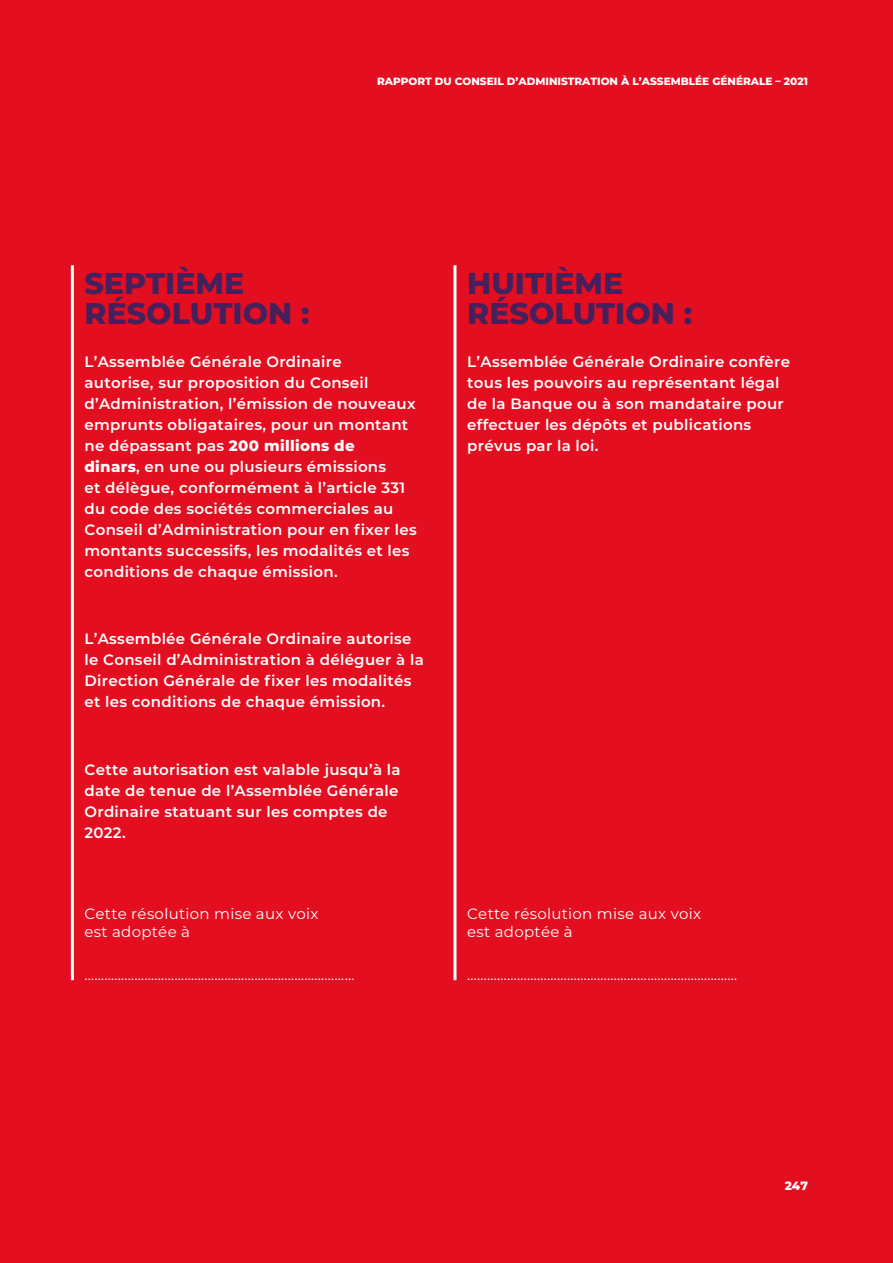
<style>
.page{position:relative;width:893px;height:1263px;background:#e40e21}
.page>*{position:absolute;margin:0;border:0;box-sizing:border-box;transform-origin:0 0}
.t1{font:800 30px/30px "Montserrat";color:#44215c}
.t2{font:600 15px/21px "Montserrat";letter-spacing:.02em;color:#fff}
.t3{font:15px/18px "Montserrat";letter-spacing:.02em;color:#fff}
.t4{font:800 12px "Montserrat";color:#fff}
.t5{font:800 10.5px "Montserrat";color:#fff}
.s1{font-weight:800}
</style>
<div class="page">
<hr style="left:453px;top:265px;width:3px;height:715px;background:#fff">
<hr style="left:71px;top:265px;width:3px;height:715px;background:#fff">
<p class="t5" style="left:377px;top:74px;width:432px">RAPPORT DU CONSEIL D’ADMINISTRATION À L’ASSEMBLÉE GÉNÉRALE – 2021</p>
<h1 class="t1" style="left:85px;top:267px;width:227px">SEPTIÈME<br>RÉSOLUTION :</h1>
<p class="t2" style="left:85px;top:350px;width:334px">L’Assemblée Générale Ordinaire<br>autorise, sur proposition du Conseil d’Administration, l’émission de nouveaux emprunts obligataires, pour un montant ne dépassant pas <span class="s1">200 millions de<br>dinars</span>, en une ou plusieurs émissions<br>et délègue, conformément à l’article 331 du code des sociétés commerciales au Conseil d’Administration pour en fixer les montants successifs, les modalités et les conditions de chaque émission.</p>
<p class="t2" style="left:85px;top:628px;width:341px">L’Assemblée Générale Ordinaire autorise le Conseil d’Administration à déléguer à la Direction Générale de fixer les modalités et les conditions de chaque émission.</p>
<p class="t2" style="left:85px;top:759px;width:318px">Cette autorisation est valable jusqu’à la date de tenue de l’Assemblée Générale<br>Ordinaire statuant sur les comptes de<br>2022.</p>
<p class="t3" style="left:85px;top:904px;width:236px">Cette résolution mise aux voix est adoptée à</p>
<p class="t3" style="left:85px;top:965px;width:271px">………………………………………………………………………</p>
<h1 class="t1" style="left:467px;top:267px;width:227px">HUITIÈME<br>RÉSOLUTION :</h1>
<p class="t2" style="left:467px;top:350px;width:324px">L’Assemblée Générale Ordinaire confère tous les pouvoirs au représentant légal de la Banque ou à son mandataire pour effectuer les dépôts et publications prévus par la loi.</p>
<p class="t3" style="left:467px;top:904px;width:236px">Cette résolution mise aux voix est adoptée à</p>
<p class="t3" style="left:467px;top:965px;width:271px">………………………………………………………………………</p>
<p class="t4" style="left:785px;top:1176px;width:25px">247</p>
</div>
